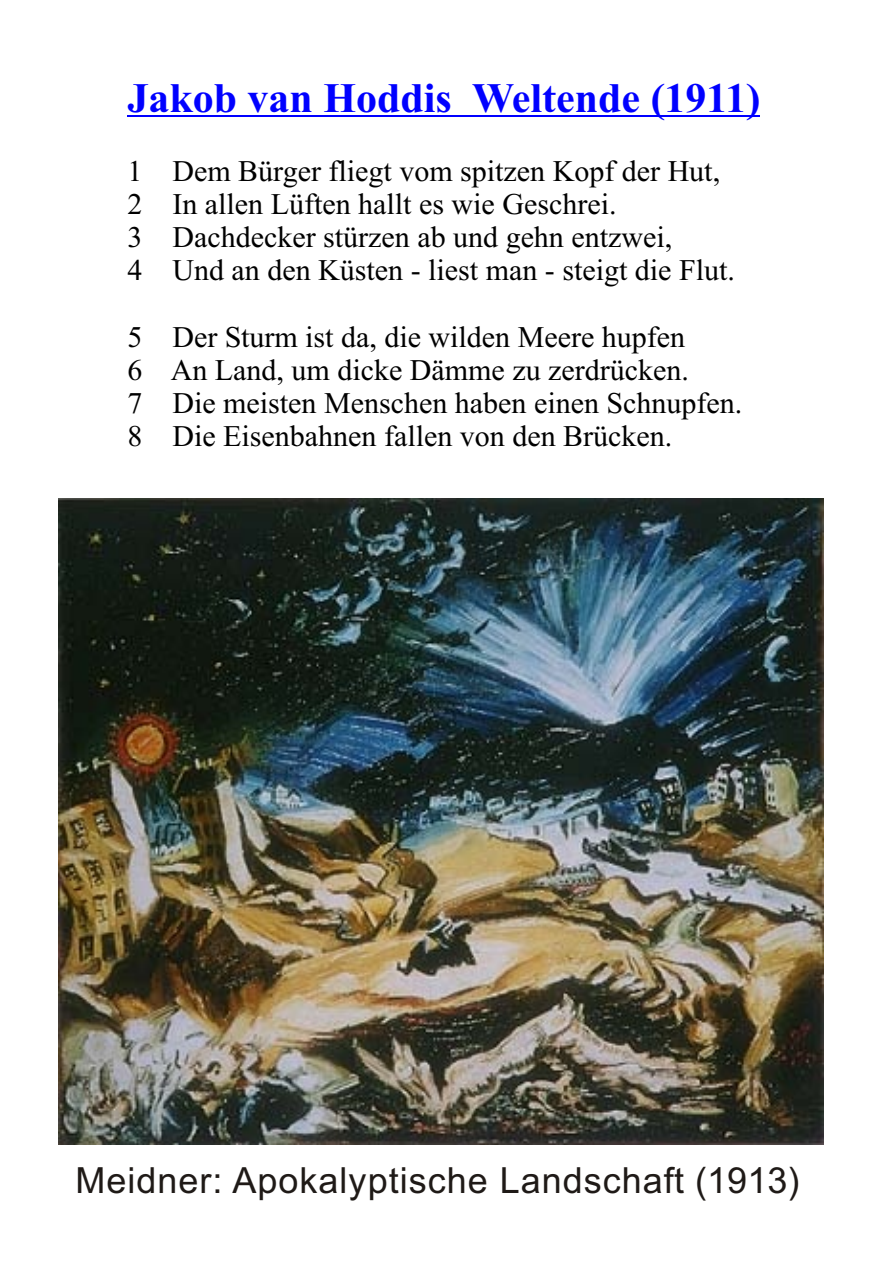
<style>
.page{position:relative;width:894px;height:1263px;background:#fff}
.page>*{position:absolute;margin:0;border:0;box-sizing:border-box;transform-origin:0 0}
.t1{font:700 42px "Times New Roman";color:#00f}
.t2{font:36px "Arial";letter-spacing:.03em;color:#1f1a17}
.t3{font:30px/33.3px "Times New Roman";color:#000}
</style>
<div class="page">
<hr style="left:127px;top:115px;width:633px;height:2px;background:#00f">
<img style="left:59px;top:498px;width:764px;height:646px">
<h1 class="t1" style="left:127px;top:83px;width:634px">Jakob van Hoddis Weltende (1911)</h1>
<p class="t3" style="left:127px;top:157px;width:609px">1 Dem Bürger fliegt vom spitzen Kopf der Hut, 2 In allen Lüften hallt es wie Geschrei.<br>3 Dachdecker stürzen ab und gehn entzwei,<br>4 Und an den Küsten - liest man - steigt die Flut.</p>
<p class="t3" style="left:127px;top:323px;width:616px">5 Der Sturm ist da, die wilden Meere hupfen<br>6 An Land, um dicke Dämme zu zerdrücken.<br>7 Die meisten Menschen haben einen Schnupfen.<br>8 Die Eisenbahnen fallen von den Brücken.</p>
<p class="t2" style="left:75px;top:1166px;width:725px">Meidner: Apokalyptische Landschaft (1913)</p>
</div>
